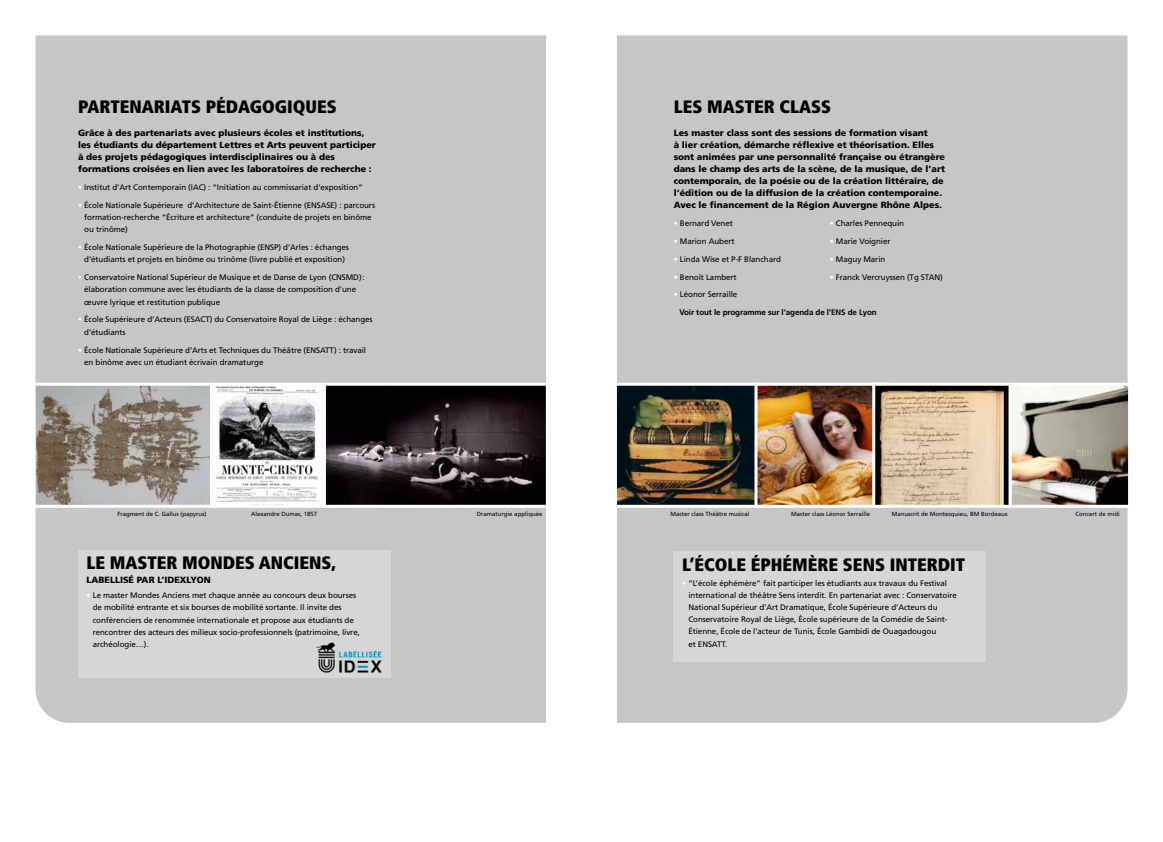
<style>
.page{position:relative;width:1163px;height:842px;background:#fff}
.page>*{position:absolute;margin:0;border:0;box-sizing:border-box;transform-origin:0 0}
.t1{font:900 condensed 18px "Frutiger LT Std";color:#000}
.t2{font:900 9px/12px "Frutiger LT";color:#000}
.t3{font:8px/12.2px "Frutiger LT";letter-spacing:-.01em;color:#000}
.t4{font:700 8px "Frutiger LT";letter-spacing:-.01em;color:#000}
.t5{font:6px "Frutiger LT";color:#000}
.s1{font-weight:700;color:#fff}
.s2{color:#fff}
</style>
<div class="page">
<div style="left:35px;top:35px;width:511px;height:688px;background:#c5c6c6"></div>
<div style="left:617px;top:35px;width:510px;height:688px;background:#c5c6c6"></div>
<img style="left:617px;top:383px;width:512px;height:125px">
<svg style="left:35px;top:383px;width:511px;height:125px;background:#75706f"></svg>
<div style="left:673px;top:551px;width:312px;height:111px;background:#d5d6d6"></div>
<div style="left:78px;top:550px;width:312px;height:128px;background:#d5d6d6"></div>
<img style="left:316px;top:642px;width:66px;height:31px">
<h1 class="t1" style="left:78px;top:95px;width:260px">PARTENARIATS PÉDAGOGIQUES</h1>
<p class="t2" style="left:78px;top:127px;width:299px">Grâce à des partenariats avec plusieurs écoles et institutions, les étudiants du département Lettres et Arts peuvent participer à des projets pédagogiques interdisciplinaires ou à des formations croisées en lien avec les laboratoires de recherche :</p>
<p class="t3" style="left:78px;top:181px;width:286px"><span class="s1">•</span> Institut d’Art Contemporain (IAC) : “Initiation au commissariat d’exposition”</p>
<p class="t3" style="left:84px;top:199px;width:292px;text-indent:-6px"><span class="s1">•</span> École Nationale Supérieure d’Architecture de Saint-Étienne (ENSASE) : parcours formation-recherche “Écriture et architecture” (conduite de projets en binôme ou trinôme)</p>
<p class="t3" style="left:78px;top:241px;width:272px;text-align:center"><span class="s1">•</span> École Nationale Supérieure de la Photographie (ENSP) d’Arles : échanges d’étudiants et projets en binôme ou trinôme (livre publié et exposition)</p>
<p class="t3" style="left:84px;top:271px;width:282px;text-indent:-6px"><span class="s1">•</span> Conservatoire National Supérieur de Musique et de Danse de Lyon (CNSMD) : élaboration commune avec les étudiants de la classe de composition d’une œuvre lyrique et restitution publique</p>
<p class="t3" style="left:84px;top:314px;width:290px;text-indent:-6px"><span class="s1">•</span> École Supérieure d’Acteurs (ESACT) du Conservatoire Royal de Liège : échanges d’étudiants</p>
<p class="t3" style="left:84px;top:344px;width:283px;text-indent:-6px"><span class="s1">•</span> École Nationale Supérieure d’Arts et Techniques du Théâtre (ENSATT) : travail en binôme avec un étudiant écrivain dramaturge</p>
<h1 class="t1" style="left:673px;top:95px;width:159px">LES MASTER CLASS</h1>
<p class="t2" style="left:673px;top:127px;width:273px">Les master class sont des sessions de formation visant<br>à lier création, démarche réflexive et théorisation. Elles sont animées par une personnalité française ou étrangère dans le champ des arts de la scène, de la musique, de l’art contemporain, de la poésie ou de la création littéraire, de l’édition ou de la diffusion de la création contemporaine.<br>Avec le financement de la Région Auvergne Rhône Alpes.</p>
<p class="t3" style="left:673px;top:217px;width:61px"><span class="s1">•</span> Bernard Venet</p>
<p class="t3" style="left:673px;top:235px;width:62px"><span class="s1">•</span> Marion Aubert</p>
<p class="t3" style="left:673px;top:253px;width:109px"><span class="s1">•</span> Linda Wise et P-F Blanchard</p>
<p class="t3" style="left:673px;top:271px;width:64px"><span class="s1">•</span> Benoît Lambert</p>
<p class="t3" style="left:673px;top:289px;width:65px"><span class="s1">•</span> Léonor Serraille</p>
<p class="t3" style="left:829px;top:217px;width:76px"><span class="s1">•</span> Charles Pennequin</p>
<p class="t3" style="left:829px;top:235px;width:62px"><span class="s1">•</span> Marie Voignier</p>
<p class="t3" style="left:829px;top:253px;width:57px"><span class="s1">•</span> Maguy Marin</p>
<p class="t3" style="left:829px;top:271px;width:115px"><span class="s1">•</span> Franck Vercruyssen (Tg STAN)</p>
<p class="t4" style="left:679px;top:308px;width:199px">Voir tout le programme sur l’agenda de l’ENS de Lyon</p>
<p class="t5" style="left:117px;top:511px;width:91px">Fragment de C. Gallus (papyrus)</p>
<p class="t5" style="left:251px;top:511px;width:68px">Alexandre Dumas, 1857</p>
<p class="t5" style="left:477px;top:511px;width:67px">Dramaturgie appliquée</p>
<p class="t5" style="left:670px;top:511px;width:81px">Master class Théâtre musical</p>
<p class="t5" style="left:791px;top:511px;width:81px">Master class Léonor Serraille</p>
<p class="t5" style="left:891px;top:511px;width:118px">Manuscrit de Montesquieu, BM Bordeaux</p>
<p class="t5" style="left:1075px;top:511px;width:46px">Concert de midi</p>
<h1 class="t1" style="left:86px;top:552px;width:251px">LE MASTER MONDES ANCIENS,</h1>
<p class="t2" style="left:86px;top:574px;width:126px">LABELLISÉ PAR L’IDEXLYON</p>
<p class="t3" style="left:93px;top:589px;width:269px;text-indent:-6px"><span class="s2">•</span> Le master Mondes Anciens met chaque année au concours deux bourses de mobilité entrante et six bourses de mobilité sortante. Il invite des conférenciers de renommée internationale et propose aux étudiants de rencontrer des acteurs des milieux socio-professionnels (patrimoine, livre, archéologie…).</p>
<h1 class="t1" style="left:682px;top:553px;width:284px">L’ÉCOLE ÉPHÉMÈRE SENS INTERDIT</h1>
<p class="t3" style="left:688px;top:577px;width:270px;text-indent:-6px"><span class="s2">•</span> “L’école éphémère” fait participer les étudiants aux travaux du Festival international de théâtre Sens interdit. En partenariat avec : Conservatoire National Supérieur d’Art Dramatique, École Supérieure d’Acteurs du Conservatoire Royal de Liège, École supérieure de la Comédie de Saint-Étienne, École de l’acteur de Tunis, École Gambidi de Ouagadougou<br>et ENSATT.</p>
</div>
